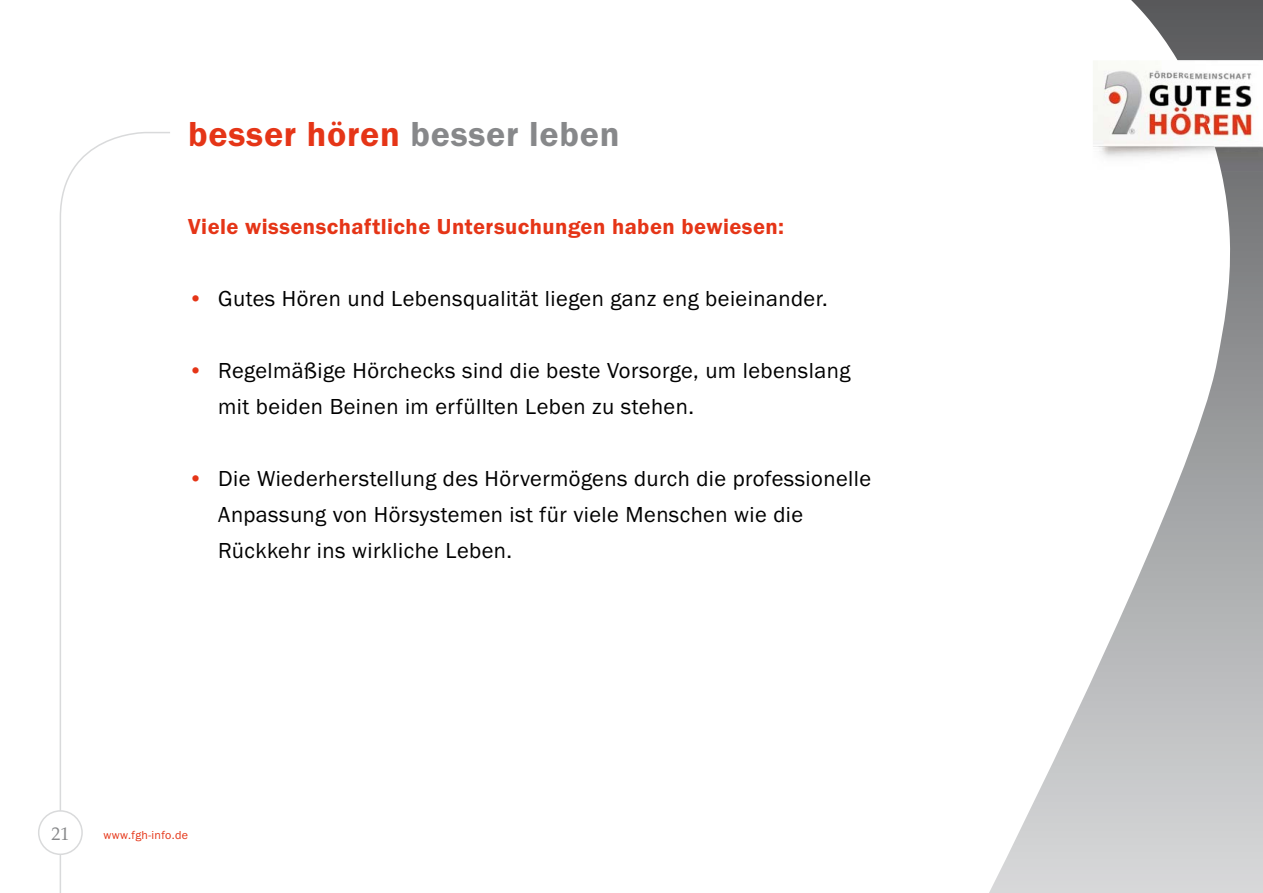
<style>
.page{position:relative;width:1263px;height:893px;background:#fff}
.page>*{position:absolute;margin:0;border:0;box-sizing:border-box;transform-origin:0 0}
.t1{font:600 36px "Franklin Gothic Itc T";letter-spacing:.02em;color:#e53517}
.t2{font:22.5px/36px "Franklin Gothic Itc T";letter-spacing:.02em;color:#000}
.t3{font:600 22.5px "Franklin Gothic Itc T";letter-spacing:.02em;color:#e53517}
.t4{font:18px "Palatino";color:#87888a}
.t5{font:12px "Franklin Gothic Itc T";letter-spacing:.03em;color:#e53517}
.s1{color:#87888a}
.s2{color:#e53517}
</style>
<div class="page">
<svg style="left:59px;top:132px;width:111px;height:761px"></svg>
<svg style="left:989px;top:0;width:274px;height:893px"></svg>
<img style="left:1093px;top:60px;width:84px;height:111px">
<img style="left:1177px;top:60px;width:86px;height:111px">
<div style="left:39px;top:811px;width:43px;height:43px;background:#fff;border-radius:50%"></div>
<div style="left:38px;top:810px;width:45px;height:45px;border:2px solid #d9dadb;border-radius:50%"></div>
<h1 class="t1" style="left:188px;top:113px;width:433px">besser hören <span class="s1">besser leben</span></h1>
<p class="t3" style="left:188px;top:213px;width:598px">Viele wissenschaftliche Untersuchungen haben bewiesen:</p>
<p class="t2" style="left:188px;top:280px;width:641px"><span class="s2">•</span> Gutes Hören und Lebensqualität liegen ganz eng beieinander.</p>
<p class="t2" style="left:218px;top:352px;width:634px;text-indent:-30px"><span class="s2">•</span> Regelmäßige Hörchecks sind die beste Vorsorge, um lebenslang mit beiden Beinen im erfüllten Leben zu stehen.</p>
<p class="t2" style="left:218px;top:460px;width:654px;text-indent:-30px"><span class="s2">•</span> Die Wiederherstellung des Hörvermögens durch die professionelle<br>Anpassung von Hörsystemen ist für viele Menschen wie die<br>Rückkehr ins wirkliche Leben.</p>
<p class="t4" style="left:51px;top:819px;width:19px">21</p>
<p class="t5" style="left:103px;top:827px;width:86px">www.fgh-info.de</p>
</div>
